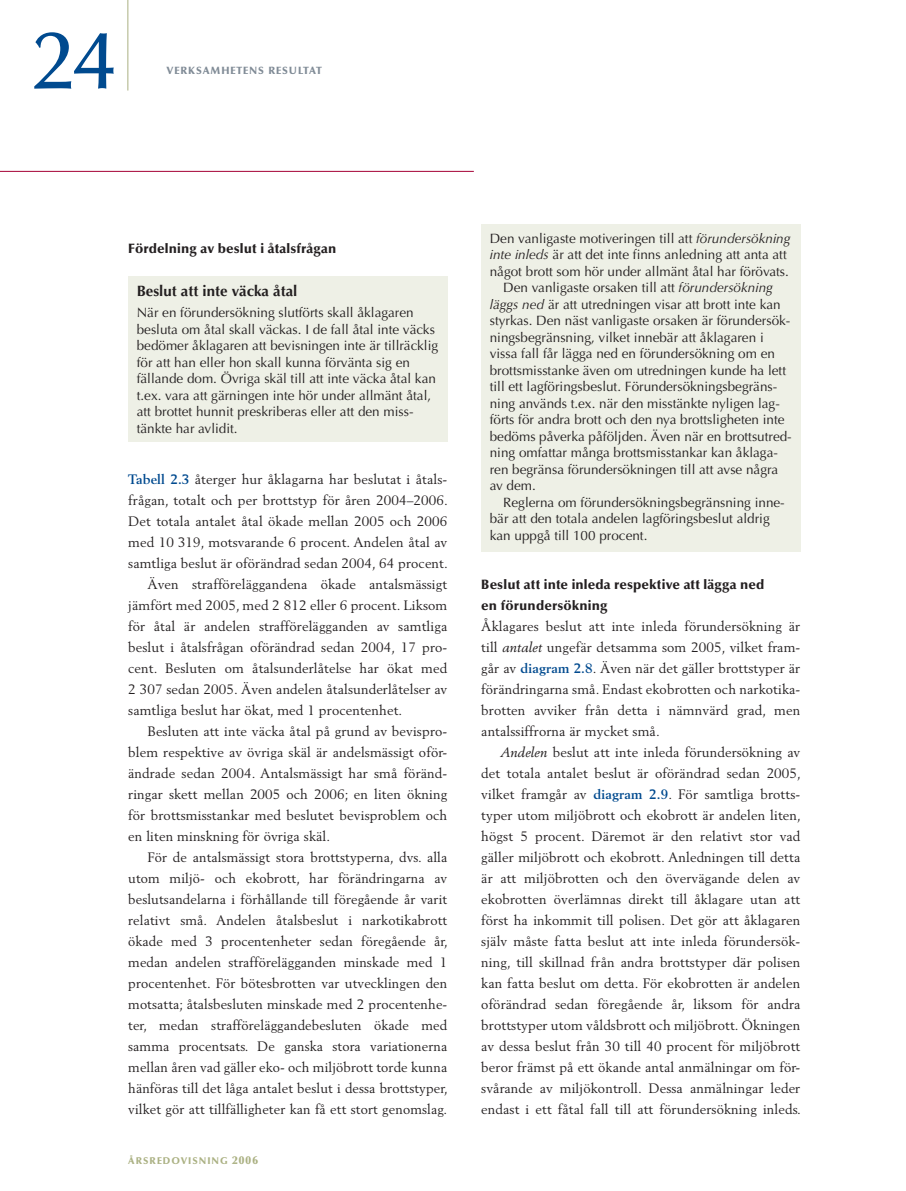
<style>
.page{position:relative;width:906px;height:1191px;background:#fff}
.page>*{position:absolute;margin:0;border:0;box-sizing:border-box;transform-origin:0 0}
.t1{font:500 82.5px "Optima";color:#004a8f}
.t2{font:700 15px "Optima";color:#231f20}
.t3{font:13.5px/21px "Berling";letter-spacing:.01em;color:#231f20;text-align:justify}
.t4{font:13.5px/16.5px "Optima";color:#231f20}
.t5{font:900 13.5px/21px "Optima";letter-spacing:.01em;color:#231f20}
.t6{font:900 10.5px "Optima";letter-spacing:.08em;color:#808b96}
.t7{font:900 9.75px "Optima";letter-spacing:.1em;color:#abb183}
.s1{font-weight:700;color:#004a8f}
.s2{font-size:11.25px}
.s3{font-style:italic}
</style>
<div class="page">
<hr style="left:0;top:171px;width:474px;height:1px;background:#a50135">
<hr style="left:127px;top:0;width:1px;height:91px;background:#abb183">
<div style="left:128px;top:277px;width:319px;height:165px;background:#eef0e6"></div>
<div style="left:481px;top:224px;width:319px;height:328px;background:#eef0e6"></div>
<h1 class="t1" style="left:33px;top:26px;width:84px">24</h1>
<p class="t6" style="left:166px;top:67px;width:157px">VERKSAMHETENS RESULTAT</p>
<p class="t5" style="left:128px;top:239px;width:209px">Fördelning av beslut i åtalsfrågan</p>
<p class="t2" style="left:137px;top:285px;width:162px">Beslut att inte väcka åtal</p>
<p class="t4" style="left:137px;top:305px;width:303px">När en förundersökning slutförts skall åklagaren besluta om åtal skall väckas. I de fall åtal inte väcks bedömer åklagaren att bevisningen inte är tillräcklig för att han eller hon skall kunna förvänta sig en fällande dom. Övriga skäl till att inte väcka åtal kan t.ex. vara att gärningen inte hör under allmänt åtal, att brottet hunnit preskriberas eller att den miss&shy;tänkte har avlidit.</p>
<p class="t3" style="left:128px;top:469px;width:320px"><span class="s1">Tabell 2.3</span> återger hur åklagarna har beslutat i åtals-</p>
<p class="t3" style="left:128px;top:490px;width:321px">frågan, totalt och per brottstyp för åren 2004–2006.</p>
<p class="t3" style="left:128px;top:511px;width:320px">Det totala antalet åtal ökade mellan 2005 och 2006</p>
<p class="t3" style="left:128px;top:532px;width:320px">med 10 319, motsvarande 6 procent. Andelen åtal av</p>
<p class="t3" style="left:128px;top:553px;width:321px">samtliga beslut är oförändrad sedan 2004, 64 procent.</p>
<p class="t3" style="left:147px;top:574px;width:301px">Även strafföreläggandena ökade antalsmässigt</p>
<p class="t3" style="left:128px;top:595px;width:320px">jämfört med 2005, med 2 812 eller 6 procent. Liksom</p>
<p class="t3" style="left:128px;top:616px;width:320px">för åtal är andelen strafförelägganden av samtliga</p>
<p class="t3" style="left:128px;top:637px;width:320px">beslut i åtalsfrågan oförändrad sedan 2004, 17 pro-</p>
<p class="t3" style="left:128px;top:658px;width:320px">cent. Besluten om åtalsunderlåtelse har ökat med</p>
<p class="t3" style="left:128px;top:679px;width:320px">2 307 sedan 2005. Även andelen åtalsunderlåtelser av</p>
<p class="t3" style="left:128px;top:700px;width:276px">samtliga beslut har ökat, med 1 procentenhet.</p>
<p class="t3" style="left:147px;top:721px;width:301px">Besluten att inte väcka åtal på grund av bevispro-</p>
<p class="t3" style="left:128px;top:742px;width:320px">blem respektive av övriga skäl är andelsmässigt oför-</p>
<p class="t3" style="left:128px;top:763px;width:320px">ändrade sedan 2004. Antalsmässigt har små föränd-</p>
<p class="t3" style="left:128px;top:784px;width:320px">ringar skett mellan 2005 och 2006; en liten ökning</p>
<p class="t3" style="left:128px;top:805px;width:320px">för brottsmisstankar med beslutet bevisproblem och</p>
<p class="t3" style="left:128px;top:826px;width:203px">en liten minskning för övriga skäl.</p>
<p class="t3" style="left:147px;top:847px;width:301px">För de antalsmässigt stora brottstyperna, dvs. alla</p>
<p class="t3" style="left:128px;top:868px;width:320px">utom miljö- och ekobrott, har förändringarna av</p>
<p class="t3" style="left:128px;top:889px;width:320px">beslutsandelarna i förhållande till föregående år varit</p>
<p class="t3" style="left:128px;top:910px;width:320px">relativt små. Andelen åtalsbeslut i narkotikabrott</p>
<p class="t3" style="left:128px;top:931px;width:321px">ökade med 3 procentenheter sedan föregående år,</p>
<p class="t3" style="left:128px;top:952px;width:320px">medan andelen strafförelägganden minskade med 1</p>
<p class="t3" style="left:128px;top:973px;width:320px">procentenhet. För bötesbrotten var utvecklingen den</p>
<p class="t3" style="left:128px;top:994px;width:320px">motsatta; åtalsbesluten minskade med 2 procentenhe-</p>
<p class="t3" style="left:128px;top:1015px;width:320px">ter, medan strafföreläggandebesluten ökade med</p>
<p class="t3" style="left:128px;top:1036px;width:320px">samma procentsats. De ganska stora variationerna</p>
<p class="t3" style="left:128px;top:1057px;width:320px">mellan åren vad gäller eko- och miljöbrott torde kunna</p>
<p class="t3" style="left:128px;top:1078px;width:321px">hänföras till det låga antalet beslut i dessa brottstyper,</p>
<p class="t3" style="left:128px;top:1099px;width:320px">vilket gör att tillfälligheter kan få ett stort genomslag.</p>
<p class="t7" style="left:128px;top:1156px;width:131px">ÅRSREDOVISNING <span class="s2">2006</span></p>
<p class="t4" style="left:490px;top:231px;width:302px">Den vanligaste motiveringen till att <span class="s3">förundersökning</span></p>
<p class="t4" style="left:490px;top:248px;width:298px"><span class="s3">inte inleds</span> är att det inte finns anledning att anta att</p>
<p class="t4" style="left:490px;top:264px;width:301px">något brott som hör under allmänt åtal har förövats.</p>
<p class="t4" style="left:503px;top:281px;width:271px">Den vanligaste orsaken till att <span class="s3">förundersökning</span></p>
<p class="t4" style="left:490px;top:297px;width:292px"><span class="s3">läggs ned</span> är att utredningen visar att brott inte kan</p>
<p class="t4" style="left:490px;top:314px;width:302px">styrkas. Den näst vanligaste orsaken är förundersök-</p>
<p class="t4" style="left:490px;top:330px;width:275px">ningsbegränsning, vilket innebär att åklagaren i</p>
<p class="t4" style="left:490px;top:347px;width:287px">vissa fall får lägga ned en förundersökning om en</p>
<p class="t4" style="left:490px;top:363px;width:298px">brottsmisstanke även om utredningen kunde ha lett</p>
<p class="t4" style="left:490px;top:380px;width:289px">till ett lagföringsbeslut. Förundersökningsbegräns-</p>
<p class="t4" style="left:490px;top:396px;width:291px">ning används t.ex. när den misstänkte nyligen lag-</p>
<p class="t4" style="left:490px;top:413px;width:296px">förts för andra brott och den nya brottsligheten inte</p>
<p class="t4" style="left:490px;top:429px;width:303px">bedöms påverka påföljden. Även när en brottsutred-</p>
<p class="t4" style="left:490px;top:446px;width:290px">ning omfattar många brottsmisstankar kan åklaga-</p>
<p class="t4" style="left:490px;top:462px;width:290px">ren begränsa förundersökningen till att avse några</p>
<p class="t4" style="left:490px;top:479px;width:48px">av dem.</p>
<p class="t4" style="left:503px;top:495px;width:283px">Reglerna om förundersökningsbegränsning inne-</p>
<p class="t4" style="left:490px;top:512px;width:281px">bär att den totala andelen lagföringsbeslut aldrig</p>
<p class="t4" style="left:490px;top:528px;width:159px">kan uppgå till 100 procent.</p>
<p class="t5" style="left:481px;top:575px;width:285px">Beslut att inte inleda respektive att lägga ned en förundersökning</p>
<p class="t3" style="left:481px;top:616px;width:320px">Åklagares beslut att inte inleda förundersökning är till <span class="s3">antalet</span> ungefär detsamma som 2005, vilket fram&shy;går av <span class="s1">diagram 2.8</span>. Även när det gäller brottstyper är förändringarna små. Endast ekobrotten och narkotika&shy;brotten avviker från detta i nämnvärd grad, men antalssiffrorna är mycket små.</p>
<p class="t3" style="left:481px;top:742px;width:321px;text-indent:19px"><span class="s3">Andelen</span> beslut att inte inleda förundersökning av det totala antalet beslut är oförändrad sedan 2005, vilket framgår av <span class="s1">diagram 2.9</span>. För samtliga brotts&shy;typer utom miljöbrott och ekobrott är andelen liten, högst 5 procent. Däremot är den relativt stor vad gäller miljöbrott och ekobrott. Anledningen till detta är att miljöbrotten och den övervägande delen av ekobrotten överlämnas direkt till åklagare utan att först ha inkommit till polisen. Det gör att åklagaren själv måste fatta beslut att inte inleda förundersök&shy;ning, till skillnad från andra brottstyper där polisen kan fatta beslut om detta. För ekobrotten är andelen oförändrad sedan föregående år, liksom för andra brottstyper utom våldsbrott och miljöbrott. Ökningen av dessa beslut från 30 till 40 procent för miljöbrott beror främst på ett ökande antal anmälningar om för&shy;svårande av miljökontroll. Dessa anmälningar leder endast i ett fåtal fall till att förundersökning inleds.</p>
</div>
